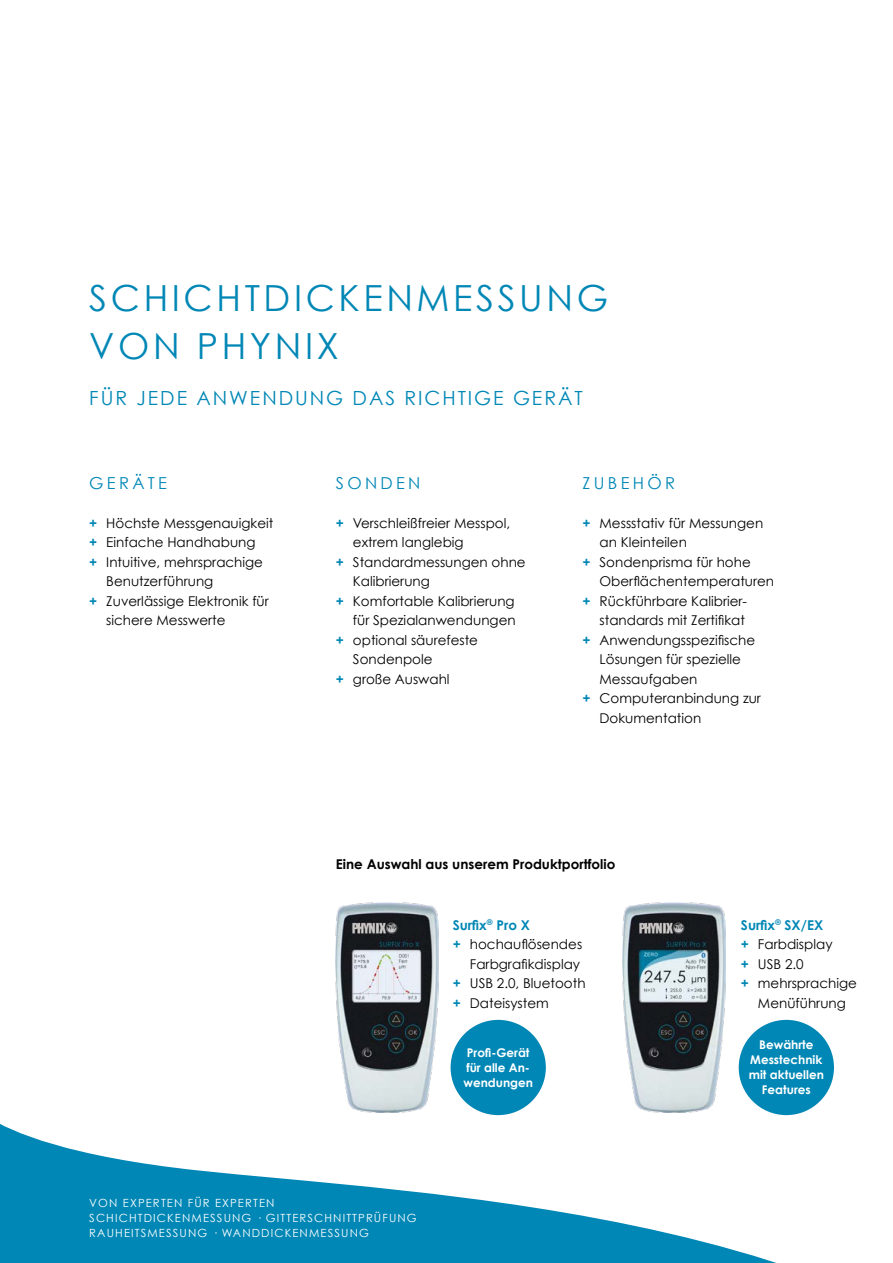
<style>
.page{position:relative;width:893px;height:1263px;background:#fff}
.page>*{position:absolute;margin:0;border:0;box-sizing:border-box;transform-origin:0 0}
.t1{font:36px/48px "Century Gothic";letter-spacing:.1em;color:#0087b5}
.t2{font:19.5px "Century Gothic";letter-spacing:.1em;color:#0087b5}
.t3{font:16.5px "Century Gothic";letter-spacing:.2em;color:#0087b5}
.t4{font:13.5px "Century Gothic";color:#000}
.t5{font:700 13.5px "Century Gothic";color:#000}
.t6{font:700 13.5px "Century Gothic";color:#0087b5}
.t7{font:700 12px/15px "Century Gothic";color:#fff}
.t8{font:11.25px/15px "Century Gothic";letter-spacing:.1em;color:#fff}
.s1{font-weight:700;color:#0087b5}
</style>
<div class="page">
<svg style="left:0;top:1124px;width:777px;height:139px;fill:#0087b5"></svg>
<img style="left:623px;top:902px;width:103px;height:211px">
<img style="left:336px;top:902px;width:103px;height:211px">
<div style="left:451px;top:1020px;width:95px;height:95px;background:#0087b5;border-radius:50%"></div>
<div style="left:739px;top:1020px;width:95px;height:95px;background:#0087b5;border-radius:50%"></div>
<h1 class="t1" style="left:89px;top:273px;width:520px">SCHICHTDICKENMESSUNG<br>VON PHYNIX</h1>
<h2 class="t2" style="left:89px;top:386px;width:495px">FÜR JEDE ANWENDUNG DAS RICHTIGE GERÄT</h2>
<p class="t3" style="left:89px;top:473px;width:79px">GERÄTE</p>
<p class="t4" style="left:89px;top:514px;width:186px"><span class="s1">+</span> Höchste Messgenauigkeit</p>
<p class="t4" style="left:89px;top:534px;width:168px"><span class="s1">+</span> Einfache Handhabung</p>
<p class="t4" style="left:89px;top:553px;width:175px"><span class="s1">+</span> Intuitive, mehrsprachige</p>
<p class="t4" style="left:106px;top:573px;width:109px">Benutzerführung</p>
<p class="t4" style="left:89px;top:592px;width:181px"><span class="s1">+</span> Zuverlässige Elektronik für</p>
<p class="t4" style="left:106px;top:612px;width:121px">sichere Messwerte</p>
<p class="t3" style="left:336px;top:473px;width:86px">SONDEN</p>
<p class="t4" style="left:336px;top:514px;width:176px"><span class="s1">+</span> Verschleißfreier Messpol,</p>
<p class="t4" style="left:353px;top:534px;width:112px">extrem langlebig</p>
<p class="t4" style="left:336px;top:553px;width:191px"><span class="s1">+</span> Standardmessungen ohne</p>
<p class="t4" style="left:353px;top:573px;width:78px">Kalibrierung</p>
<p class="t4" style="left:336px;top:592px;width:180px"><span class="s1">+</span> Komfortable Kalibrierung</p>
<p class="t4" style="left:353px;top:612px;width:164px">für Spezialanwendungen</p>
<p class="t4" style="left:336px;top:631px;width:144px"><span class="s1">+</span> optional säurefeste</p>
<p class="t4" style="left:353px;top:651px;width:81px">Sondenpole</p>
<p class="t4" style="left:336px;top:670px;width:115px"><span class="s1">+</span> große Auswahl</p>
<p class="t3" style="left:583px;top:473px;width:94px">ZUBEHÖR</p>
<p class="t4" style="left:583px;top:514px;width:182px"><span class="s1">+</span> Messstativ für Messungen</p>
<p class="t4" style="left:600px;top:534px;width:89px">an Kleinteilen</p>
<p class="t4" style="left:583px;top:553px;width:170px"><span class="s1">+</span> Sondenprisma für hohe</p>
<p class="t4" style="left:600px;top:573px;width:176px">Oberflächentemperaturen</p>
<p class="t4" style="left:583px;top:592px;width:166px"><span class="s1">+</span> Rückführbare Kalibrier-</p>
<p class="t4" style="left:600px;top:612px;width:147px">standards mit Zertifikat</p>
<p class="t4" style="left:583px;top:631px;width:174px"><span class="s1">+</span> Anwendungsspezifische</p>
<p class="t4" style="left:600px;top:651px;width:143px">Lösungen für spezielle</p>
<p class="t4" style="left:600px;top:670px;width:99px">Messaufgaben</p>
<p class="t4" style="left:583px;top:690px;width:180px"><span class="s1">+</span> Computeranbindung zur</p>
<p class="t4" style="left:600px;top:709px;width:103px">Dokumentation</p>
<p class="t5" style="left:336px;top:856px;width:281px">Eine Auswahl aus unserem Produktportfolio</p>
<p class="t6" style="left:453px;top:916px;width:79px">Surfix<sup>®</sup> Pro X</p>
<p class="t4" style="left:453px;top:936px;width:131px"><span class="s1">+</span> hochauflösendes</p>
<p class="t4" style="left:470px;top:955px;width:112px">Farbgrafikdisplay</p>
<p class="t4" style="left:453px;top:975px;width:134px"><span class="s1">+</span> USB 2.0, Bluetooth</p>
<p class="t4" style="left:453px;top:994px;width:98px"><span class="s1">+</span> Dateisystem</p>
<p class="t6" style="left:741px;top:916px;width:84px">Surfix<sup>®</sup> SX/EX</p>
<p class="t4" style="left:741px;top:936px;width:93px"><span class="s1">+</span> Farbdisplay</p>
<p class="t4" style="left:741px;top:955px;width:64px"><span class="s1">+</span> USB 2.0</p>
<p class="t4" style="left:741px;top:975px;width:118px"><span class="s1">+</span> mehrsprachige</p>
<p class="t4" style="left:758px;top:994px;width:89px">Menüführung</p>
<p class="t7" style="left:463px;top:1045px;width:71px">Profi-Gerät für alle An&shy;wendungen</p>
<p class="t7" style="left:749px;top:1037px;width:77px;text-align:center">Bewährte<br>Messtechnik mit aktuellen<br>Features</p>
<p class="t8" style="left:89px;top:1196px;width:329px">VON EXPERTEN FÜR EXPERTEN<br>SCHICHTDICKENMESSUNG · GITTERSCHNITTPRÜFUNG<br>RAUHEITSMESSUNG · WANDDICKENMESSUNG</p>
</div>
